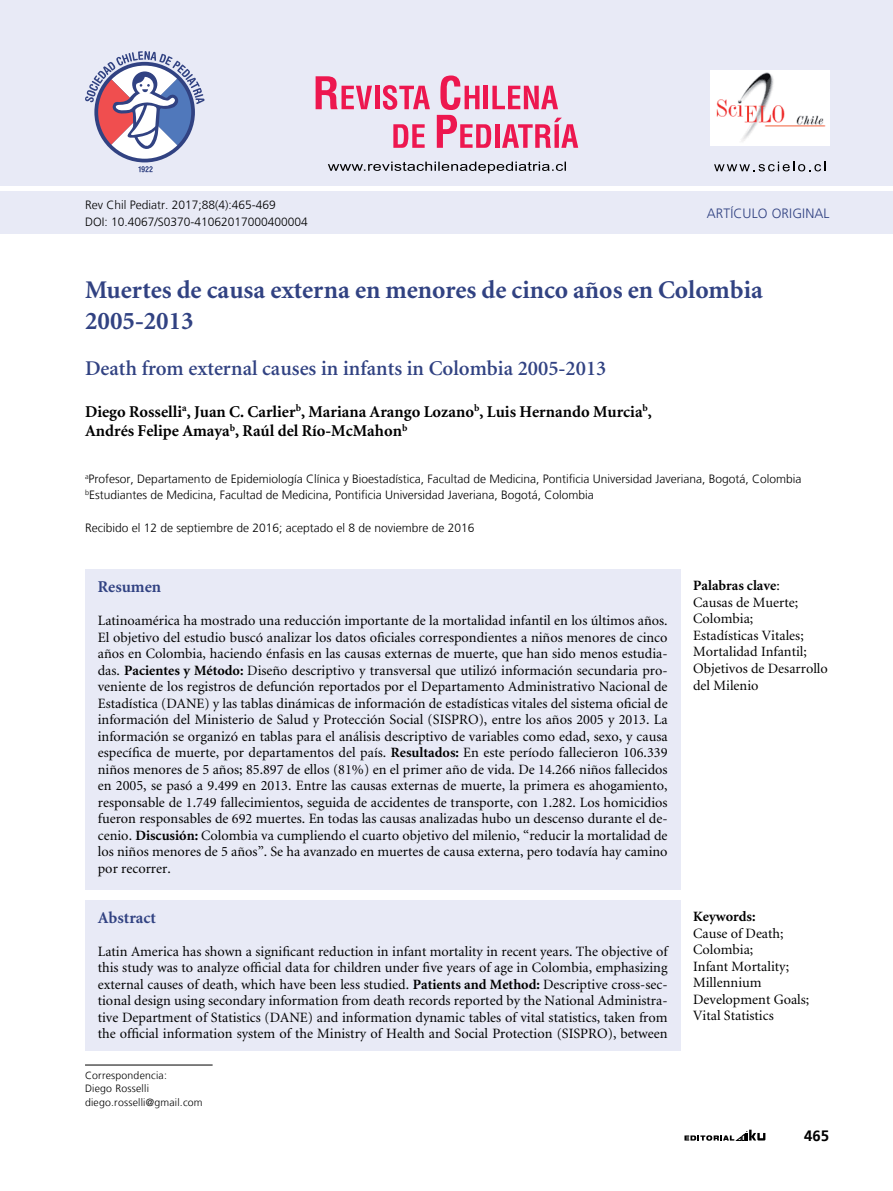
<style>
.page{position:relative;width:893px;height:1191px;background:#fff}
.page>*{position:absolute;margin:0;border:0;box-sizing:border-box;transform-origin:0 0}
.t1{font:700 25.5px/30.6px "Minion";color:#314282}
.t2{font:600 21px "Minion";color:#314282}
.t3{font:700 16.5px/19.8px "Minion";color:#000}
.t4{font:700 16.5px "Minion";color:#314282}
.t5{font:700 15px "Frutiger LT";color:#000}
.t6{font:14.25px/16.5px "Minion";color:#000}
.t7{font:700 14.25px "Minion";color:#000}
.t8{font:300 13.5px "Frutiger LT";letter-spacing:.01em;color:#314282}
.t9{font:300 12px/16.5px "Frutiger LT";color:#000}
.t10{font:300 10.5px/13.5px "Frutiger LT";letter-spacing:.02em;color:#000}
.s1{font-weight:700}
</style>
<div class="page">
<svg style="left:684px;top:1129px;width:81px;height:11px"></svg>
<div style="left:0;top:192px;width:893px;height:42px;background:#e8eaf6"></div>
<div style="left:0;top:0;width:893px;height:186px;background:#e8eaf6"></div>
<svg style="left:714px;top:162px;width:111px;height:9px"></svg>
<svg style="left:138px;top:166px;width:15px;height:6px"></svg>
<svg style="left:85px;top:51px;width:120px;height:108px"></svg>
<img style="left:710px;top:70px;width:119px;height:76px">
<svg style="left:393px;top:124px;width:32px;height:24px"></svg>
<svg style="left:316px;top:76px;width:56px;height:33px"></svg>
<hr style="left:375px;top:86px;width:4px;height:23px;background:#ed174f">
<svg style="left:383px;top:85px;width:47px;height:25px"></svg>
<svg style="left:437px;top:75px;width:141px;height:73px"></svg>
<svg style="left:328px;top:162px;width:238px;height:11px"></svg>
<hr style="left:85px;top:1064px;width:128px;height:1px;background:#000">
<div style="left:85px;top:569px;width:595px;height:320px;background:#e8eaf6"></div>
<div style="left:85px;top:900px;width:595px;height:150px;background:#e8eaf6"></div>
<p class="t9" style="left:85px;top:197px;width:224px">Rev Chil Pediatr. 2017;88(4):465-469<br>DOI: 10.4067/S0370-41062017000400004</p>
<p class="t8" style="left:707px;top:205px;width:124px">ARTÍCULO ORIGINAL</p>
<h1 class="t1" style="left:85px;top:276px;width:679px">Muertes de causa externa en menores de cinco años en Colombia<br>2005-2013</h1>
<h2 class="t2" style="left:85px;top:358px;width:523px">Death from external causes in infants in Colombia 2005-2013</h2>
<p class="t3" style="left:85px;top:402px;width:568px">Diego Rosselli<sup>a</sup>, Juan C. Carlier<sup>b</sup>, Mariana Arango Lozano<sup>b</sup>, Luis Hernando Murcia<sup>b</sup>,<br>Andrés Felipe Amaya<sup>b</sup>, Raúl del Río-McMahon<sup>b</sup></p>
<p class="t9" style="left:85px;top:470px;width:718px"><sup>a</sup>Profesor, Departamento de Epidemiología Clínica y Bioestadística, Facultad de Medicina, Pontificia Universidad Javeriana, Bogotá, Colombia <sup>b</sup>Estudiantes de Medicina, Facultad de Medicina, Pontificia Universidad Javeriana, Bogotá, Colombia</p>
<p class="t9" style="left:85px;top:520px;width:391px">Recibido el 12 de septiembre de 2016; aceptado el 8 de noviembre de 2016</p>
<p class="t4" style="left:98px;top:578px;width:65px">Resumen</p>
<p class="t6" style="left:98px;top:613px;width:571px;text-align:justify">Latinoamérica ha mostrado una reducción importante de la mortalidad infantil en los últimos años.<br>El objetivo del estudio buscó analizar los datos oficiales correspondientes a niños menores de cinco años en Colombia, haciendo énfasis en las causas externas de muerte, que han sido menos estudia&shy;das. <span class="s1">Pacientes y Método:</span> Diseño descriptivo y transversal que utilizó información secundaria pro&shy;veniente de los registros de defunción reportados por el Departamento Administrativo Nacional de Estadística (DANE) y las tablas dinámicas de información de estadísticas vitales del sistema oficial de información del Ministerio de Salud y Protección Social (SISPRO), entre los años 2005 y 2013. La información se organizó en tablas para el análisis descriptivo de variables como edad, sexo, y causa específica de muerte, por departamentos del país. <span class="s1">Resultados:</span> En este período fallecieron 106.339 niños menores de 5 años; 85.897 de ellos (81%) en el primer año de vida. De 14.266 niños fallecidos en 2005, se pasó a 9.499 en 2013. Entre las causas externas de muerte, la primera es ahogamiento, responsable de 1.749 fallecimientos, seguida de accidentes de transporte, con 1.282. Los homicidios fueron responsables de 692 muertes. En todas las causas analizadas hubo un descenso durante el de&shy;cenio. <span class="s1">Discusión:</span> Colombia va cumpliendo el cuarto objetivo del milenio, “reducir la mortalidad de los niños menores de 5 años”. Se ha avanzado en muertes de causa externa, pero todavía hay camino por recorrer.</p>
<p class="t4" style="left:98px;top:909px;width:60px">Abstract</p>
<p class="t6" style="left:98px;top:943px;width:571px;text-align:justify">Latin America has shown a significant reduction in infant mortality in recent years. The objective of this study was to analyze official data for children under five years of age in Colombia, emphasizing external causes of death, which have been less studied. <span class="s1">Patients and Method:</span> Descriptive cross-sec&shy;tional design using secondary information from death records reported by the National Administra&shy;tive Department of Statistics (DANE) and information dynamic tables of vital statistics, taken from the official information system of the Ministry of Health and Social Protection (SISPRO), between</p>
<p class="t10" style="left:85px;top:1068px;width:119px">Correspondencia:<br>Diego Rosselli diego.rosselli@gmail.com</p>
<p class="t6" style="left:693px;top:578px;width:136px"><span class="s1">Palabras clave</span>:<br>Causas de Muerte;<br>Colombia;<br>Estadísticas Vitales;<br>Mortalidad Infantil;<br>Objetivos de Desarrollo del Milenio</p>
<p class="t7" style="left:693px;top:909px;width:64px">Keywords:</p>
<p class="t6" style="left:693px;top:925px;width:118px">Cause of Death;<br>Colombia;<br>Infant Mortality;<br>Millennium<br>Development Goals;<br>Vital Statistics</p>
<p class="t5" style="left:804px;top:1126px;width:27px">465</p>
</div>
